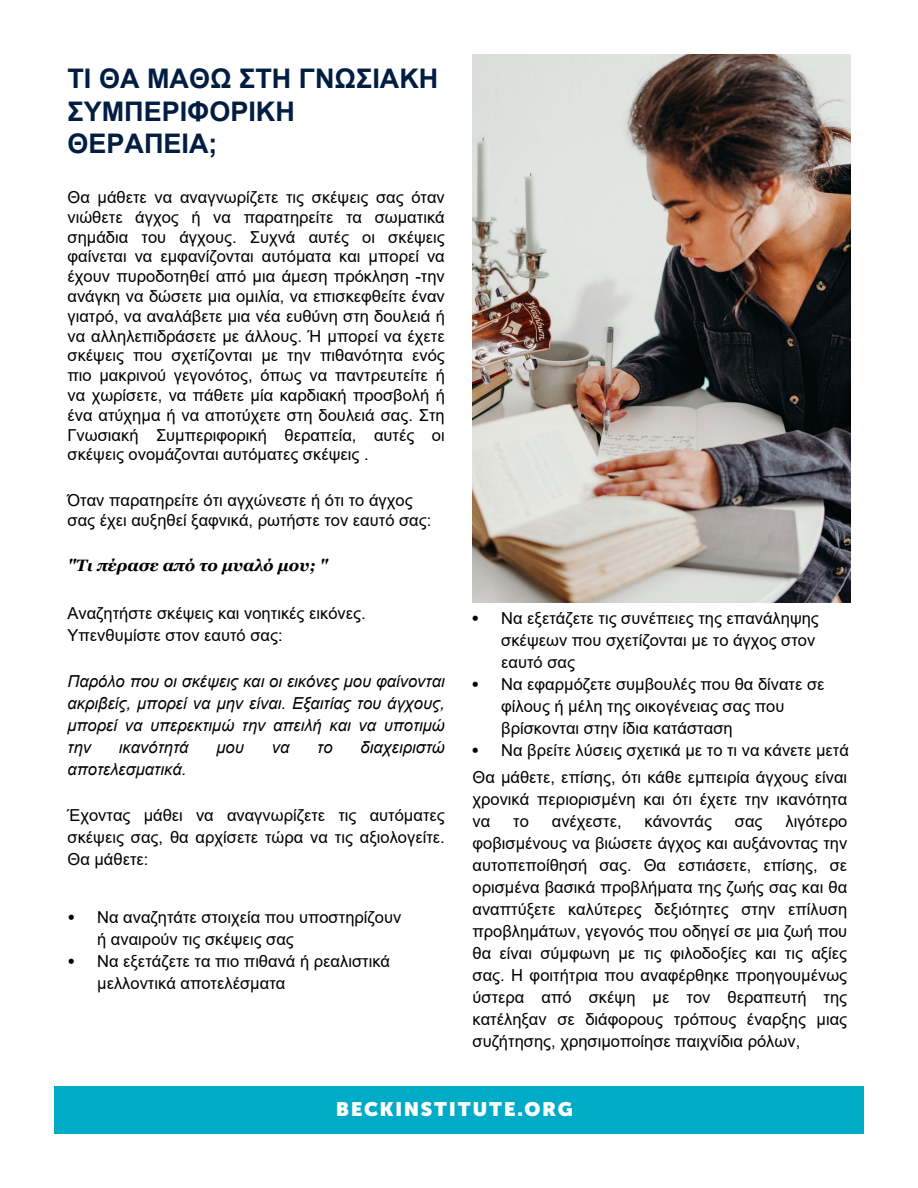
<style>
.page{position:relative;width:918px;height:1188px;background:#fff}
.page>*{position:absolute;margin:0;border:0;box-sizing:border-box;transform-origin:0 0}
.t1{font:700 27px/32.4px "Arial";color:#001e42}
.t2{font:900 19.5px "Museo Sans Display";letter-spacing:.1em;color:#fff}
.t3{font:16.5px/22px "Arial";color:#000}
.t4{font:italic 16.5px/22px "Arial";color:#000;text-align:justify}
.t5{font:italic 700 16.5px "Georgia";color:#000}
.s1{font-family:"Georgia";font-size:19.8px}
</style>
<div class="page">
<div style="left:54px;top:1087px;width:810px;height:47px;background:#00abc8"></div>
<img style="left:472px;top:54px;width:378px;height:549px">
<h1 class="t1" style="left:68px;top:63px;width:372px">ΤΙ ΘΑ ΜΑΘΩ ΣΤΗ ΓΝΩΣΙΑΚΗ<br>ΣΥΜΠΕΡΙΦΟΡΙΚΗ<br>ΘΕΡΑΠΕΙΑ;</h1>
<p class="t3" style="left:68px;top:187px;width:379px;line-height:19.8px;text-align:justify">Θα μάθετε να αναγνωρίζετε τις σκέψεις σας όταν νιώθετε άγχος ή να παρατηρείτε τα σωματικά σημάδια του άγχους. Συχνά αυτές οι σκέψεις φαίνεται να εμφανίζονται αυτόματα και μπορεί να έχουν πυροδοτηθεί από μια άμεση πρόκληση -την ανάγκη να δώσετε μια ομιλία, να επισκεφθείτε έναν γιατρό, να αναλάβετε μια νέα ευθύνη στη δουλειά ή να αλληλεπιδράσετε με άλλους. Ή μπορεί να έχετε σκέψεις που σχετίζονται με την πιθανότητα ενός πιο μακρινού γεγονότος, όπως να παντρευτείτε ή να χωρίσετε, να πάθετε μία καρδιακή προσβολή ή ένα ατύχημα ή να αποτύχετε στη δουλειά σας. Στη Γνωσιακή Συμπεριφορική θεραπεία, αυτές οι σκέψεις ονομάζονται αυτόματες σκέψεις .</p>
<p class="t3" style="left:68px;top:490px;width:365px;line-height:19.8px">Όταν παρατηρείτε ότι αγχώνεστε ή ότι το άγχος σας έχει αυξηθεί ξαφνικά, ρωτήστε τον εαυτό σας:</p>
<p class="t5" style="left:68px;top:555px;width:262px">"Τι πέρασε από το μυαλό μου; "</p>
<p class="t3" style="left:68px;top:602px;width:300px">Αναζητήστε σκέψεις και νοητικές εικόνες.<br>Υπενθυμίστε στον εαυτό σας:</p>
<p class="t4" style="left:68px;top:671px;width:379px">Παρόλο που οι σκέψεις και οι εικόνες μου φαίνονται ακριβείς, μπορεί να μην είναι. Εξαιτίας του άγχους, μπορεί να υπερεκτιμώ την απειλή και να υποτιμώ την</p>
<p class="t4" style="left:119px;top:737px;width:71px">ικανότητά</p>
<p class="t4" style="left:217px;top:737px;width:29px">μου</p>
<p class="t4" style="left:272px;top:737px;width:19px">να</p>
<p class="t4" style="left:317px;top:737px;width:17px">το</p>
<p class="t4" style="left:361px;top:737px;width:86px">διαχειριστώ</p>
<p class="t4" style="left:68px;top:759px;width:120px">αποτελεσματικά.</p>
<p class="t3" style="left:68px;top:804px;width:379px;text-align:justify">Έχοντας μάθει να αναγνωρίζετε τις αυτόματες σκέψεις σας, θα αρχίσετε τώρα να τις αξιολογείτε.<br>Θα μάθετε:</p>
<p class="t3" style="left:97px;top:906px;width:306px;text-indent:-30px"><span class="s1">•</span> Να αναζητάτε στοιχεία που υποστηρίζουν ή αναιρούν τις σκέψεις σας</p>
<p class="t3" style="left:97px;top:950px;width:294px;text-indent:-30px"><span class="s1">•</span> Να εξετάζετε τα πιο πιθανά ή ρεαλιστικά μελλοντικά αποτελέσματα</p>
<p class="t3" style="left:501px;top:607px;width:319px;text-indent:-30px"><span class="s1">•</span> Να εξετάζετε τις συνέπειες της επανάληψης σκέψεων που σχετίζονται με το άγχος στον εαυτό σας</p>
<p class="t3" style="left:501px;top:673px;width:325px;text-indent:-30px"><span class="s1">•</span> Να εφαρμόζετε συμβουλές που θα δίνατε σε φίλους ή μέλη της οικογένειας σας που βρίσκονται στην ίδια κατάσταση</p>
<p class="t3" style="left:472px;top:736px;width:379px;line-height:27.6px"><span class="s1">•</span> Να βρείτε λύσεις σχετικά με το τι να κάνετε μετά<br>Θα μάθετε, επίσης, ότι κάθε εμπειρία άγχους είναι</p>
<p class="t3" style="left:472px;top:788px;width:376px">χρονικά περιορισμένη και ότι έχετε την ικανότητα να</p>
<p class="t3" style="left:472px;top:810px;width:376px;text-align:justify;text-indent:313px">λιγότερο φοβισμένους να βιώσετε άγχος και αυξάνοντας την αυτοπεποίθησή σας. Θα εστιάσετε, επίσης, σε ορισμένα βασικά προβλήματα της ζωής σας και θα αναπτύξετε καλύτερες δεξιότητες στην επίλυση προβλημάτων, γεγονός που οδηγεί σε μια ζωή που θα είναι σύμφωνη με τις φιλοδοξίες και τις αξίες σας. Η φοιτήτρια που αναφέρθηκε προηγουμένως ύστερα από σκέψη με τον θεραπευτή της κατέληξαν σε διάφορους τρόπους έναρξης μιας συζήτησης, χρησιμοποίησε παιχνίδια ρόλων,</p>
<p class="t3" style="left:513px;top:810px;width:17px">το</p>
<p class="t3" style="left:552px;top:810px;width:71px">ανέχεστε,</p>
<p class="t3" style="left:645px;top:810px;width:69px">κάνοντάς</p>
<p class="t3" style="left:735px;top:810px;width:29px">σας</p>
<p class="t2" style="left:336px;top:1098px;width:238px">BECKINSTITUTE.ORG</p>
</div>
